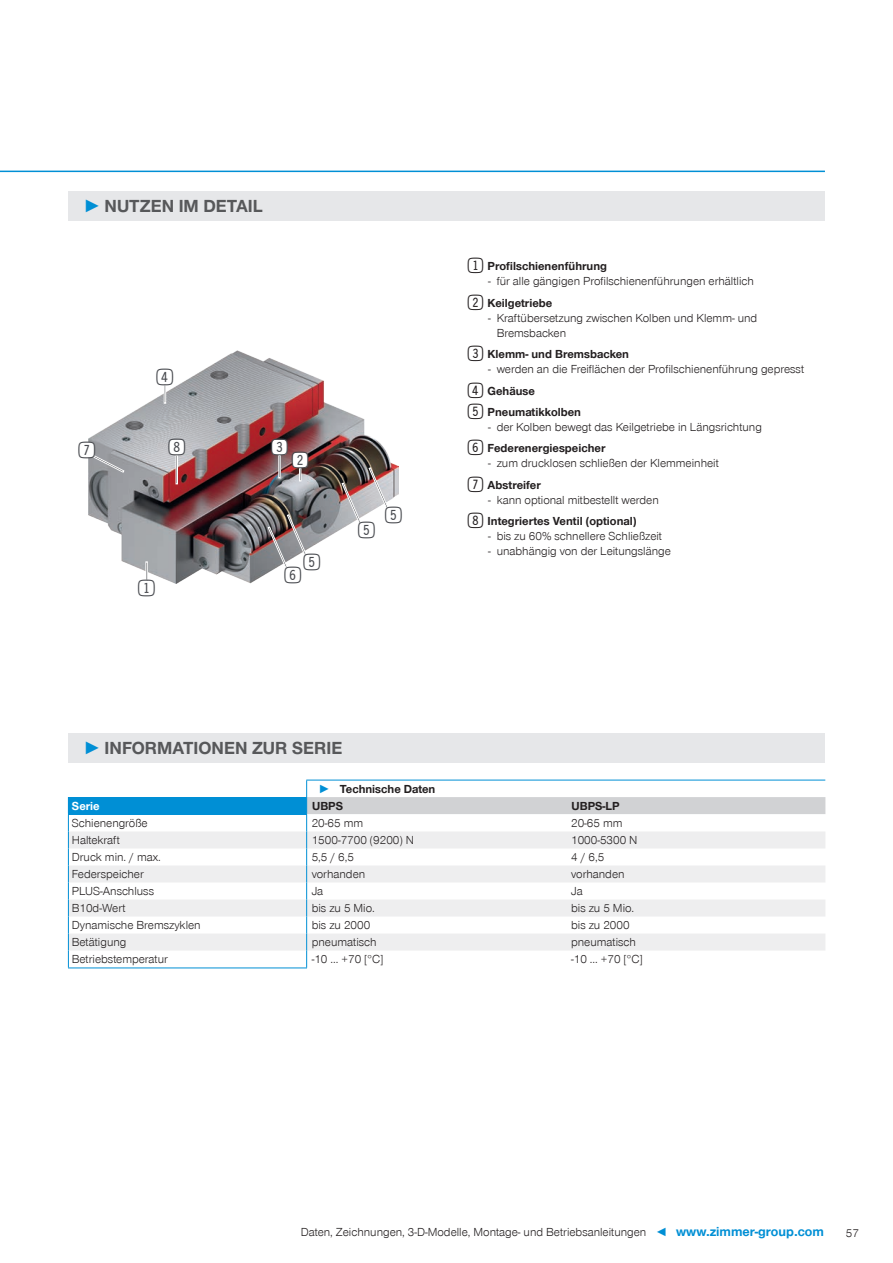
<style>
.page{position:relative;width:893px;height:1263px;background:#fff}
.page>*{position:absolute;margin:0;border:0;box-sizing:border-box;transform-origin:0 0}
.t1{font:27.6px "Double Digits Super Square";color:#47494e}
.t2{font:700 18px "Zimmer Group Sans Global";color:#57585a}
.CB_AF_Seitenzahl_rechts{font:300 12px/15px "Zimmer Group Sans Global";color:#231f20}
.CB_AF_Seitenzahl_links{font:300 12px "Zimmer Group Sans Global";color:#231f20}
.CB_AF_Tabellentext_Bestellnummer{font:700 12px "Zimmer Group Sans Global";color:#231f20}
.CB_AF_Tabellentext_Bestellnummer-2{font:700 12px "Zimmer Group Sans Global";color:#fff}
.s1{font-family:"Zimmer Group Sans";color:#008fd5}
.s2{font-family:"Double Digits Super Square";font-weight:400;font-size:25.5px}
.s3{color:#008fd5}
.s4{font-weight:700;font-size:13.5px;color:#008fd5}
</style>
<div class="page">
<img style="left:89px;top:350px;width:310px;height:233px">
<svg style="left:299px;top:468px;width:2px;height:13px"></svg>
<div style="left:292px;top:452px;width:16px;height:16px;background:#fff;border-radius:50%"></div>
<div style="left:157px;top:369px;width:16px;height:16px;background:#fff;border-radius:50%"></div>
<svg style="left:164px;top:384px;width:2px;height:19px"></svg>
<div style="left:79px;top:442px;width:16px;height:15px;background:#fff;border-radius:50%"></div>
<svg style="left:93px;top:455px;width:31px;height:18px"></svg>
<div style="left:176px;top:455px;width:2px;height:29px;border:1px solid #fff"></div>
<div style="left:169px;top:439px;width:15px;height:16px;background:#fff;border-radius:50%"></div>
<svg style="left:279px;top:455px;width:1px;height:23px"></svg>
<div style="left:272px;top:440px;width:15px;height:15px;background:#fff;border-radius:50%"></div>
<div style="left:285px;top:567px;width:15px;height:15px;background:#fff;border-radius:50%"></div>
<div style="left:304px;top:554px;width:16px;height:16px;background:#fff;border-radius:50%"></div>
<svg style="left:268px;top:514px;width:39px;height:54px"></svg>
<div style="left:359px;top:523px;width:15px;height:15px;background:#fff;border-radius:50%"></div>
<svg style="left:342px;top:483px;width:19px;height:41px"></svg>
<div style="left:386px;top:507px;width:15px;height:16px;background:#fff;border-radius:50%"></div>
<svg style="left:369px;top:467px;width:20px;height:42px"></svg>
<div style="left:115px;top:574px;width:16px;height:16px;background:#fff;border-radius:50%"></div>
<div style="left:139px;top:580px;width:15px;height:16px;background:#fff;border-radius:50%"></div>
<svg style="left:146px;top:562px;width:2px;height:18px"></svg>
<hr style="left:0;top:171px;width:825px;height:1px;background:#008fd5">
<div style="left:68px;top:191px;width:757px;height:30px;background:#e6e7e9"></div>
<div style="left:68px;top:733px;width:757px;height:30px;background:#e6e7e9"></div>
<div style="left:68px;top:797px;width:239px;height:17px;background:#008fd5"></div>
<svg style="left:69px;top:832px;width:237px;height:118px;fill:#eeeeef"></svg>
<hr style="left:68px;top:967px;width:239px;height:1px;background:#008fd5">
<hr style="left:68px;top:814px;width:239px;height:1px;background:#008fd5">
<svg style="left:68px;top:815px;width:1px;height:152px"></svg>
<svg style="left:306px;top:780px;width:519px;height:187px"></svg>
<p class="t2" style="left:83px;top:195px;width:181px"><span class="s1">►</span> NUTZEN IM DETAIL</p>
<p class="t1" style="left:157px;top:365px;width:23px">4</p>
<p class="t1" style="left:79px;top:438px;width:23px">7</p>
<p class="t1" style="left:168px;top:435px;width:23px">8</p>
<p class="t1" style="left:271px;top:435px;width:23px">3</p>
<p class="t1" style="left:292px;top:448px;width:23px">2</p>
<p class="t1" style="left:138px;top:576px;width:23px">1</p>
<p class="t1" style="left:284px;top:556px;width:42px">65</p>
<p class="t1" style="left:358px;top:519px;width:23px">5</p>
<p class="t1" style="left:385px;top:503px;width:23px">5</p>
<p class="CB_AF_Tabellentext_Bestellnummer" style="left:468px;top:259px;width:141px"><span class="s2">1</span>Profilschienenführung</p>
<p class="CB_AF_Seitenzahl_rechts" style="left:488px;top:274px;width:267px">- für alle gängigen Profilschienenführungen erhältlich</p>
<p class="CB_AF_Tabellentext_Bestellnummer" style="left:468px;top:296px;width:86px"><span class="s2">2</span>Keilgetriebe</p>
<p class="CB_AF_Seitenzahl_rechts" style="left:497px;top:310px;width:262px;text-indent:-9px">- Kraftübersetzung zwischen Kolben und Klemm- und<br>Bremsbacken</p>
<p class="CB_AF_Tabellentext_Bestellnummer" style="left:468px;top:347px;width:163px"><span class="s2">3</span>Klemm- und Bremsbacken</p>
<p class="CB_AF_Seitenzahl_rechts" style="left:488px;top:362px;width:317px">- werden an die Freiflächen der Profilschienenführung gepresst</p>
<p class="CB_AF_Tabellentext_Bestellnummer" style="left:468px;top:383px;width:69px"><span class="s2">4</span>Gehäuse</p>
<p class="CB_AF_Tabellentext_Bestellnummer" style="left:468px;top:405px;width:115px"><span class="s2">5</span>Pneumatikkolben</p>
<p class="CB_AF_Seitenzahl_rechts" style="left:488px;top:419px;width:275px">- der Kolben bewegt das Keilgetriebe in Längsrichtung</p>
<p class="CB_AF_Tabellentext_Bestellnummer" style="left:468px;top:441px;width:139px"><span class="s2">6</span>Federenergiespeicher</p>
<p class="CB_AF_Seitenzahl_rechts" style="left:488px;top:456px;width:232px">- zum drucklosen schließen der Klemmeinheit</p>
<p class="CB_AF_Tabellentext_Bestellnummer" style="left:468px;top:478px;width:75px"><span class="s2">7</span>Abstreifer</p>
<p class="CB_AF_Seitenzahl_rechts" style="left:488px;top:492px;width:172px">- kann optional mitbestellt werden</p>
<p class="CB_AF_Tabellentext_Bestellnummer" style="left:468px;top:514px;width:170px"><span class="s2">8</span>Integriertes Ventil (optional)</p>
<p class="CB_AF_Seitenzahl_rechts" style="left:488px;top:528px;width:175px">- bis zu 60% schnellere Schließzeit</p>
<p class="CB_AF_Seitenzahl_rechts" style="left:488px;top:543px;width:184px">- unabhängig von der Leitungslänge</p>
<p class="t2" style="left:83px;top:738px;width:261px"><span class="s1">►</span> INFORMATIONEN ZUR SERIE</p>
<p class="CB_AF_Tabellentext_Bestellnummer" style="left:319px;top:781px;width:118px"><span class="s3">►</span> Technische Daten</p>
<p class="CB_AF_Tabellentext_Bestellnummer-2" style="left:72px;top:798px;width:29px">Serie</p>
<p class="CB_AF_Tabellentext_Bestellnummer" style="left:312px;top:798px;width:32px">UBPS</p>
<p class="CB_AF_Tabellentext_Bestellnummer" style="left:572px;top:798px;width:50px">UBPS-LP</p>
<p class="CB_AF_Seitenzahl_links" style="left:72px;top:816px;width:77px">Schienengröße</p>
<p class="CB_AF_Seitenzahl_links" style="left:312px;top:816px;width:53px">20-65 mm</p>
<p class="CB_AF_Seitenzahl_links" style="left:571px;top:816px;width:53px">20-65 mm</p>
<p class="CB_AF_Seitenzahl_links" style="left:72px;top:833px;width:50px">Haltekraft</p>
<p class="CB_AF_Seitenzahl_links" style="left:312px;top:833px;width:104px">1500-7700 (9200) N</p>
<p class="CB_AF_Seitenzahl_links" style="left:571px;top:833px;width:68px">1000-5300 N</p>
<p class="CB_AF_Seitenzahl_links" style="left:72px;top:850px;width:91px">Druck min. / max.</p>
<p class="CB_AF_Seitenzahl_links" style="left:312px;top:850px;width:44px">5,5 / 6,5</p>
<p class="CB_AF_Seitenzahl_links" style="left:571px;top:850px;width:35px">4 / 6,5</p>
<p class="CB_AF_Seitenzahl_links" style="left:72px;top:867px;width:73px">Federspeicher</p>
<p class="CB_AF_Seitenzahl_links" style="left:312px;top:867px;width:55px">vorhanden</p>
<p class="CB_AF_Seitenzahl_links" style="left:571px;top:867px;width:55px">vorhanden</p>
<p class="CB_AF_Seitenzahl_links" style="left:72px;top:884px;width:84px">PLUS-Anschluss</p>
<p class="CB_AF_Seitenzahl_links" style="left:312px;top:884px;width:13px">Ja</p>
<p class="CB_AF_Seitenzahl_links" style="left:571px;top:884px;width:13px">Ja</p>
<p class="CB_AF_Seitenzahl_links" style="left:72px;top:901px;width:55px">B10d-Wert</p>
<p class="CB_AF_Seitenzahl_links" style="left:312px;top:901px;width:65px">bis zu 5 Mio.</p>
<p class="CB_AF_Seitenzahl_links" style="left:571px;top:901px;width:65px">bis zu 5 Mio.</p>
<p class="CB_AF_Seitenzahl_links" style="left:72px;top:918px;width:130px">Dynamische Bremszyklen</p>
<p class="CB_AF_Seitenzahl_links" style="left:312px;top:918px;width:60px">bis zu 2000</p>
<p class="CB_AF_Seitenzahl_links" style="left:571px;top:918px;width:60px">bis zu 2000</p>
<p class="CB_AF_Seitenzahl_links" style="left:72px;top:935px;width:56px">Betätigung</p>
<p class="CB_AF_Seitenzahl_links" style="left:312px;top:935px;width:66px">pneumatisch</p>
<p class="CB_AF_Seitenzahl_links" style="left:571px;top:935px;width:66px">pneumatisch</p>
<p class="CB_AF_Seitenzahl_links" style="left:72px;top:952px;width:98px">Betriebstemperatur</p>
<p class="CB_AF_Seitenzahl_links" style="left:312px;top:952px;width:73px">-10 ... +70 [°C]</p>
<p class="CB_AF_Seitenzahl_links" style="left:571px;top:952px;width:73px">-10 ... +70 [°C]</p>
<p class="CB_AF_Seitenzahl_rechts" style="left:301px;top:1224px;width:525px">Daten, Zeichnungen, 3-D-Modelle, Montage- und Betriebsanleitungen <span class="s3">◄</span> <span class="s4">www.zimmer-group.com</span></p>
<p class="CB_AF_Seitenzahl_rechts" style="left:846px;top:1225px;width:15px">57</p>
</div>
